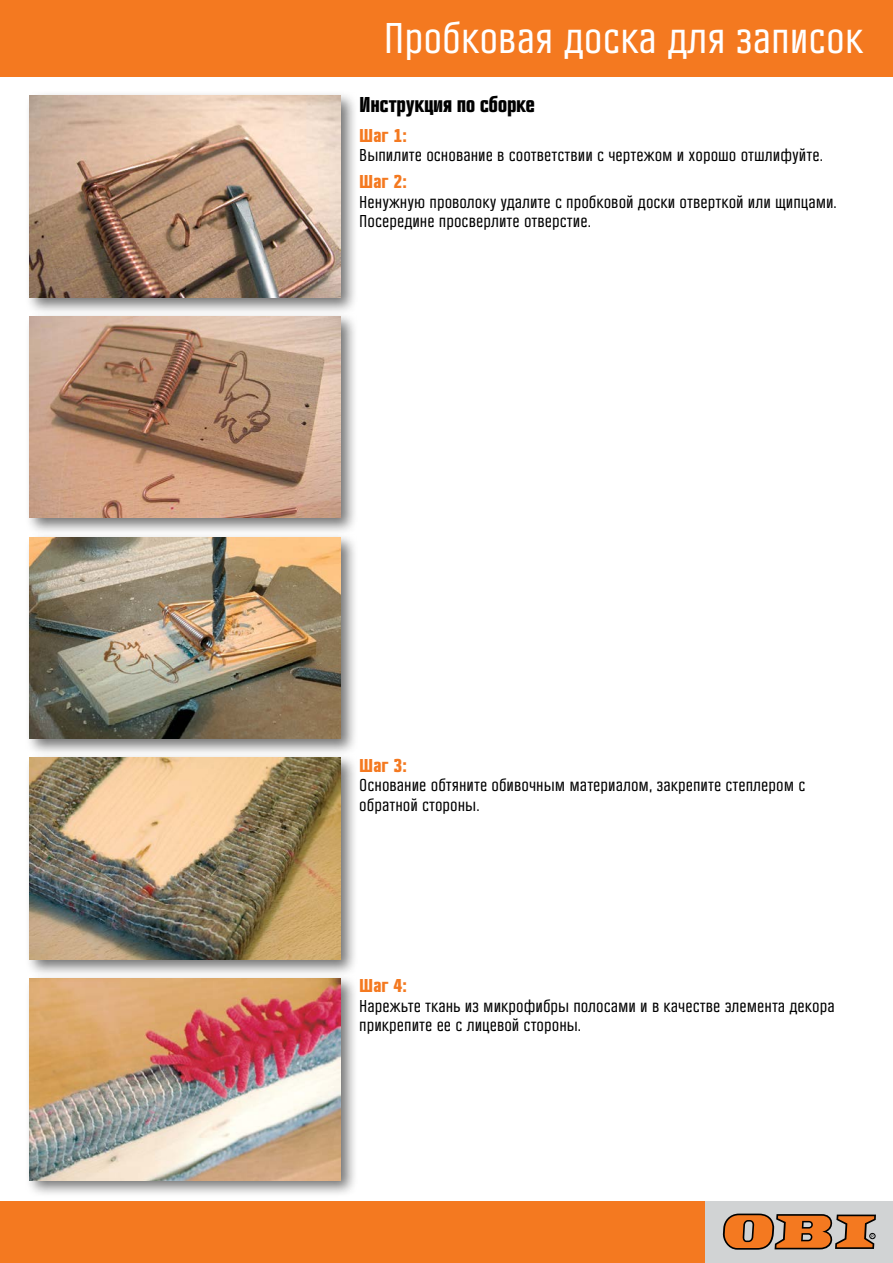
<style>
.page{position:relative;width:893px;height:1263px;background:#fff}
.page>*{position:absolute;margin:0;border:0;box-sizing:border-box;transform-origin:0 0}
.t1{font:45px "Obi Condensed CYOP";color:#fff}
.t2{font:700 22.5px "Obi Condensed CYOP";letter-spacing:-.02em;color:#000}
.t3{font:700 19.5px "Obi Condensed CYOP";color:#f47920}
.t4{font:18px/19.5px "Obi Condensed CYOP";color:#000}
</style>
<div class="page">
<div style="left:0;top:0;width:893px;height:77px;background:#f47920"></div>
<div style="left:0;top:1199px;width:751px;height:64px;background:#f47920"></div>
<div style="left:706px;top:1199px;width:187px;height:64px;background:#d1d3d4"></div>
<svg style="left:723px;top:1213px;width:153px;height:37px"></svg>
<div style="left:0;top:1195px;width:893px;height:5px;background:#fff"></div>
<div style="left:24px;top:90px;width:334px;height:225px;background:#000;opacity:.55"></div>
<img style="left:30px;top:96px;width:310px;height:201px">
<div style="left:24px;top:311px;width:334px;height:225px;background:#000;opacity:.55"></div>
<img style="left:30px;top:316px;width:310px;height:202px">
<div style="left:24px;top:532px;width:334px;height:224px;background:#000;opacity:.55"></div>
<img style="left:30px;top:537px;width:310px;height:202px">
<div style="left:24px;top:752px;width:334px;height:225px;background:#000;opacity:.55"></div>
<img style="left:30px;top:758px;width:310px;height:201px">
<div style="left:24px;top:973px;width:334px;height:225px;background:#000;opacity:.55"></div>
<img style="left:30px;top:978px;width:310px;height:202px">
<h1 class="t1" style="left:384px;top:14px;width:481px">Пробковая доска для записок</h1>
<p class="t2" style="left:359px;top:92px;width:177px">Инструкция по сборке</p>
<p class="t3" style="left:359px;top:125px;width:49px">Шаг 1:</p>
<p class="t4" style="left:359px;top:146px;width:465px">Выпилите основание в соответствии с чертежом и хорошо отшлифуйте.</p>
<p class="t3" style="left:359px;top:171px;width:49px">Шаг 2:</p>
<p class="t4" style="left:359px;top:192px;width:479px">Ненужную проволоку удалите с пробковой доски отверткой или щипцами.<br>Посередине просверлите отверстие.</p>
<p class="t3" style="left:359px;top:755px;width:49px">Шаг 3:</p>
<p class="t4" style="left:359px;top:776px;width:448px">Основание обтяните обивочным материалом, закрепите степлером с обратной стороны.</p>
<p class="t3" style="left:359px;top:975px;width:49px">Шаг 4:</p>
<p class="t4" style="left:359px;top:996px;width:477px">Нарежьте ткань из микрофибры полосами и в качестве элемента декора прикрепите ее с лицевой стороны.</p>
</div>
